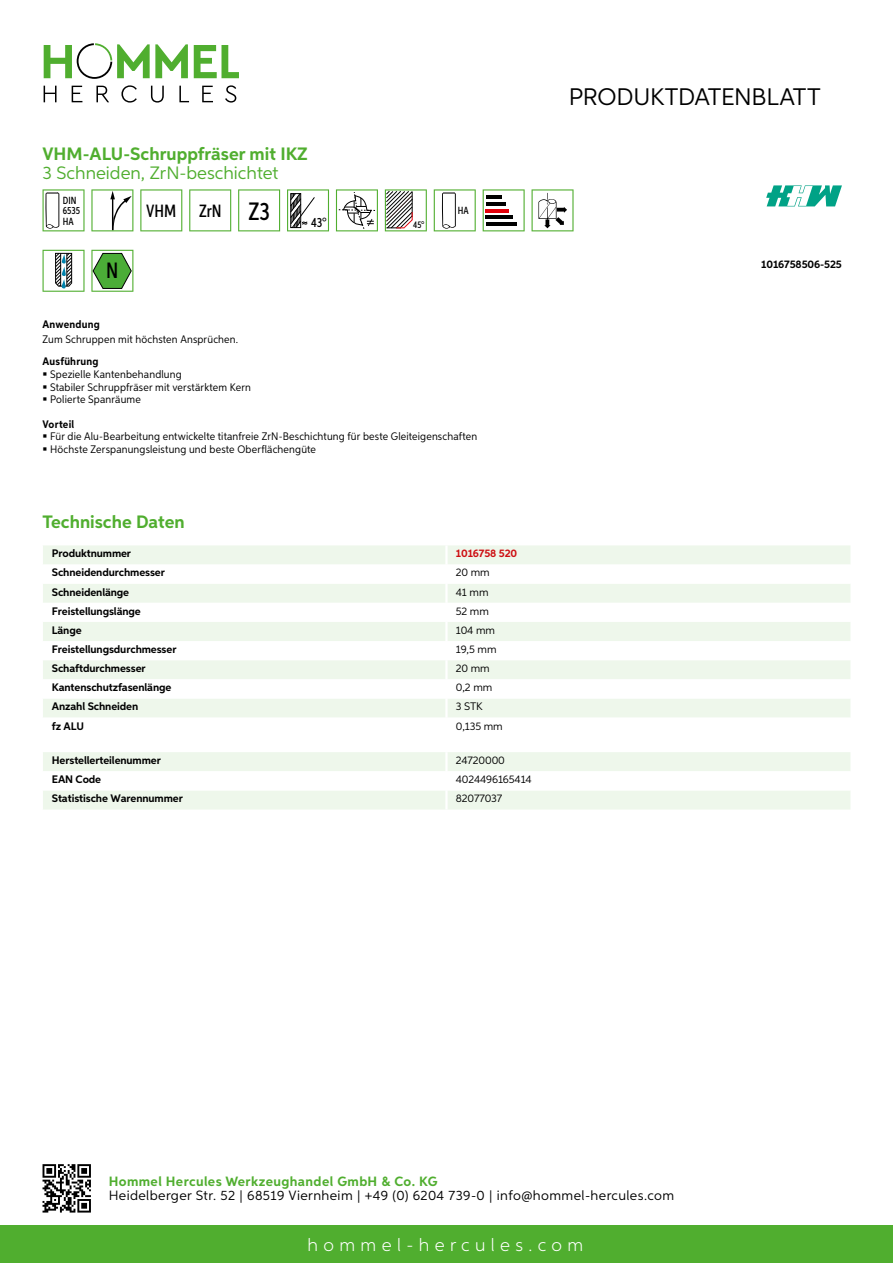
<style>
.page{position:relative;width:893px;height:1263px;background:#fff}
.page>*{position:absolute;margin:0;border:0;box-sizing:border-box;transform-origin:0 0}
.t1{font:24px "Aspira";letter-spacing:-.01em;color:#000}
.t2{font:500 22.2px "Aspira XX Nar";color:#000}
.t3{font:700 18px "Aspira";color:#50ae2f}
.t4{font:18px "Aspira";color:#50ae2f}
.t5{font:300 18px "Aspira";letter-spacing:.3em;color:#fff}
.t6{font:500 17.85px "Aspira XX Nar";color:#000}
.t7{font:13.5px "Aspira";letter-spacing:.03em;color:#000}
.t8{font:700 13.5px "Aspira";letter-spacing:.03em;color:#50ae2f}
.t9{font:500 13.35px "Aspira XX Nar";color:#000}
.t10{font:10.95px/12.8px "Aspira Nar";letter-spacing:.015em;color:#000}
.t11{font:700 10.95px "Aspira";letter-spacing:-.01em;color:#000}
.t12{font:10.95px "Aspira";letter-spacing:-.01em;color:#000}
.t13{font:700 10.95px "Aspira Nar";letter-spacing:.02em;color:#000}
.t14{font:700 10.95px "Aspira";letter-spacing:-.01em;color:#cd1013}
.t15{font:500 10.35px/10.4px "Aspira XX Nar";color:#000}
.t16{font:500 9.6px "Aspira XX Nar";color:#000}
.s1{font-size:25.2px}
</style>
<div class="page">
<div style="left:0;top:1226px;width:893px;height:37px;background:#50ae2f"></div>
<svg style="left:43px;top:1164px;width:48px;height:48px"></svg>
<svg style="left:194px;top:45px;width:45px;height:33px"></svg>
<svg style="left:44px;top:43px;width:144px;height:36px"></svg>
<svg style="left:44px;top:86px;width:13px;height:16px"></svg>
<svg style="left:72px;top:86px;width:10px;height:16px"></svg>
<svg style="left:96px;top:86px;width:13px;height:16px"></svg>
<svg style="left:121px;top:85px;width:16px;height:18px"></svg>
<svg style="left:151px;top:86px;width:13px;height:17px"></svg>
<svg style="left:179px;top:86px;width:10px;height:16px"></svg>
<svg style="left:202px;top:86px;width:11px;height:16px"></svg>
<svg style="left:225px;top:85px;width:11px;height:18px"></svg>
<div style="left:43px;top:545px;width:807px;height:19px;background:#eef7eb"></div>
<svg style="left:43px;top:584px;width:807px;height:133px;fill:#eef7eb"></svg>
<hr style="left:445px;top:545px;width:3px;height:19px;background:#fff">
<hr style="left:445px;top:584px;width:3px;height:19px;background:#fff">
<hr style="left:445px;top:603px;width:3px;height:19px;background:#fff">
<hr style="left:445px;top:622px;width:3px;height:19px;background:#fff">
<hr style="left:445px;top:641px;width:3px;height:19px;background:#fff">
<hr style="left:445px;top:660px;width:3px;height:19px;background:#fff">
<hr style="left:445px;top:679px;width:3px;height:19px;background:#fff">
<hr style="left:445px;top:698px;width:3px;height:20px;background:#fff">
<svg style="left:43px;top:752px;width:807px;height:57px"></svg>
<hr style="left:445px;top:790px;width:3px;height:19px;background:#fff">
<svg style="left:43px;top:189px;width:42px;height:42px"></svg>
<svg style="left:91px;top:189px;width:42px;height:42px"></svg>
<svg style="left:140px;top:189px;width:42px;height:42px"></svg>
<svg style="left:189px;top:189px;width:42px;height:42px"></svg>
<svg style="left:238px;top:189px;width:42px;height:42px"></svg>
<svg style="left:287px;top:189px;width:42px;height:42px"></svg>
<svg style="left:336px;top:189px;width:42px;height:42px"></svg>
<svg style="left:385px;top:189px;width:42px;height:42px"></svg>
<svg style="left:434px;top:189px;width:42px;height:42px"></svg>
<svg style="left:483px;top:189px;width:42px;height:42px"></svg>
<hr style="left:486px;top:196px;width:16px;height:3px;background:#000">
<hr style="left:486px;top:202px;width:20px;height:4px;background:#000">
<hr style="left:486px;top:209px;width:23px;height:3px;background:#e3000b">
<hr style="left:486px;top:216px;width:27px;height:3px;background:#000">
<hr style="left:486px;top:222px;width:30px;height:4px;background:#000">
<svg style="left:532px;top:189px;width:42px;height:42px"></svg>
<svg style="left:43px;top:250px;width:42px;height:42px"></svg>
<svg style="left:91px;top:250px;width:42px;height:42px"></svg>
<svg style="left:766px;top:185px;width:76px;height:21px"></svg>
<h3 class="t3" style="left:43px;top:142px;width:267px">VHM-ALU-Schruppfräser mit IKZ</h3>
<h3 class="t4" style="left:43px;top:162px;width:237px">3 Schneiden, ZrN -beschichtet</h3>
<p class="t15" style="left:63px;top:195px;width:19px">DIN<br>6535<br>HA</p>
<h3 class="t6" style="left:146px;top:200px;width:32px">VHM</h3>
<h3 class="t6" style="left:199px;top:200px;width:72px">ZrN <span class="s1">Z3</span></h3>
<p class="t9" style="left:311px;top:215px;width:17px">43°</p>
<p class="t16" style="left:413px;top:219px;width:13px">45°</p>
<p class="t15" style="left:458px;top:205px;width:12px">HA</p>
<h1 class="t1" style="left:569px;top:82px;width:253px">Produktdatenblatt</h1>
<h2 class="t2" style="left:106px;top:257px;width:14px">N</h2>
<p class="t11" style="left:761px;top:257px;width:82px">1016758506-525</p>
<p class="t13" style="left:43px;top:317px;width:59px">Anwendung</p>
<p class="t10" style="left:43px;top:332px;width:197px">Zum Schruppen mit höchsten Ansprüchen.</p>
<p class="t13" style="left:43px;top:354px;width:58px">Ausführung</p>
<p class="t10" style="left:50px;top:367px;width:202px">Spezielle Kantenbehandlung<br>Stabiler Schruppfräser mit verstärktem Kern<br>Polierte Spanräume</p>
<p class="t13" style="left:43px;top:417px;width:33px">Vorteil</p>
<p class="t10" style="left:50px;top:430px;width:429px">Für die Alu-Bearbeitung entwickelte titanfreie ZrN-Beschichtung für beste Gleiteigenschaften<br>Höchste Zerspanungsleistung und beste Oberflächengüte</p>
<h3 class="t3" style="left:43px;top:511px;width:144px">Technische Daten</h3>
<p class="t11" style="left:52px;top:547px;width:81px">Produktnummer</p>
<p class="t14" style="left:456px;top:547px;width:63px">1016758 520</p>
<p class="t11" style="left:52px;top:566px;width:115px">Schneidendurchmesser</p>
<p class="t12" style="left:456px;top:566px;width:35px">20 mm</p>
<p class="t11" style="left:52px;top:585px;width:79px">Schneidenlänge</p>
<p class="t12" style="left:456px;top:585px;width:34px">41 mm</p>
<p class="t11" style="left:52px;top:604px;width:90px">Freistellungslänge</p>
<p class="t12" style="left:456px;top:604px;width:35px">52 mm</p>
<p class="t11" style="left:52px;top:623px;width:31px">Länge</p>
<p class="t12" style="left:456px;top:623px;width:41px">104 mm</p>
<p class="t11" style="left:52px;top:642px;width:126px">Freistellungsdurchmesser</p>
<p class="t12" style="left:456px;top:642px;width:42px">19,5 mm</p>
<p class="t11" style="left:52px;top:662px;width:95px">Schaftdurchmesser</p>
<p class="t12" style="left:456px;top:662px;width:35px">20 mm</p>
<p class="t11" style="left:52px;top:681px;width:121px">Kantenschutzfasenlänge</p>
<p class="t12" style="left:456px;top:681px;width:38px">0,2 mm</p>
<p class="t11" style="left:52px;top:700px;width:88px">Anzahl Schneiden</p>
<p class="t12" style="left:456px;top:700px;width:22px">3 STK</p>
<p class="t11" style="left:52px;top:719px;width:34px">fz ALU</p>
<p class="t12" style="left:456px;top:719px;width:48px">0,135 mm</p>
<p class="t11" style="left:52px;top:753px;width:111px">Herstellerteilenummer</p>
<p class="t12" style="left:456px;top:754px;width:51px">24720000</p>
<p class="t11" style="left:52px;top:773px;width:51px">EAN Code</p>
<p class="t12" style="left:456px;top:773px;width:77px">4024496165414</p>
<p class="t11" style="left:52px;top:792px;width:132px">Statistische Warennummer</p>
<p class="t12" style="left:456px;top:792px;width:48px">82077037</p>
<p class="t8" style="left:109px;top:1172px;width:330px">Hommel Hercules Werkzeughandel GmbH &amp; Co. KG</p>
<p class="t7" style="left:109px;top:1187px;width:567px">Heidelberger Str. 52 | 68519 Viernheim | +49 (0) 6204 739-0 | info@hommel-hercules.com</p>
<h3 class="t5" style="left:307px;top:1234px;width:277px">hommel-hercules.com</h3>
</div>
